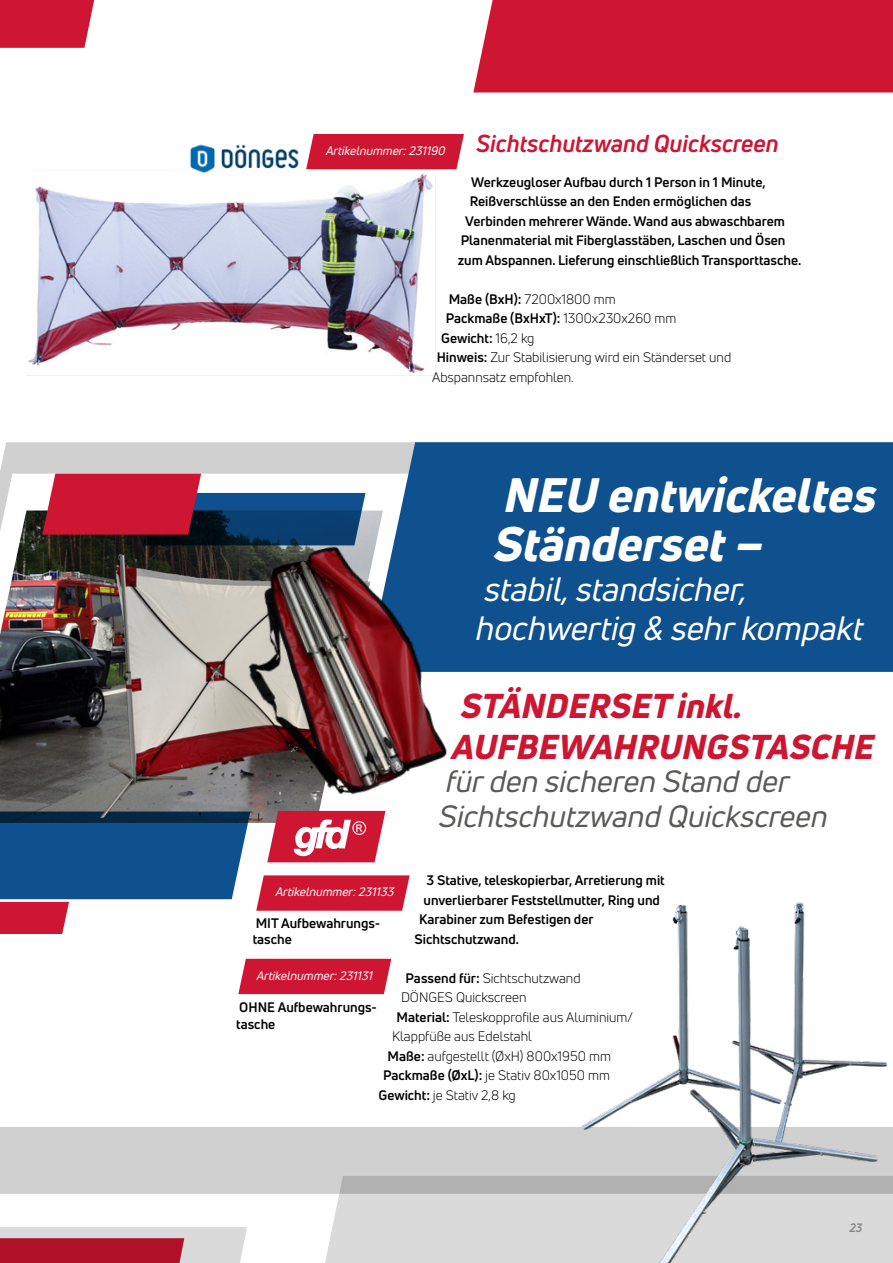
<style>
.page{position:relative;width:893px;height:1263px;background:#fff}
.page>*{position:absolute;margin:0;border:0;box-sizing:border-box;transform-origin:0 0}
.t1{font:italic 800 47.25px/49.5px "Uni Neue";color:#fff}
.t2{font:italic 800 33.75px/40.5px "Uni Neue";color:#ce1531}
.t3{font:italic 33px/39.6px "Uni Neue";color:#fff}
.t4{font:italic 30.15px/34.3px "Uni Neue";color:#5a5a59}
.t5{font:italic 700 24px "Uni Neue";color:#ce1531}
.t6{font:700 13.5px/16.2px "Uni Neue";color:#000}
.t7{font:13.5px "Uni Neue";color:#000}
.t8{font:italic 12px "Uni Neue";color:#fff}
.t9{font:italic 700 12px "Uni Neue";color:#878787}
.s1{font-weight:700}
.s2{font-weight:400}
</style>
<div class="page">
<div style="left:325px;top:1194px;width:199px;height:69px;background:#dadada"></div>
<svg style="left:0;top:442px;width:524px;height:752px;background:#cecece"></svg>
<img style="left:26px;top:133px;width:428px;height:243px">
<div style="left:313px;top:134px;width:151px;height:35px;background:#ce1531"></div>
<img style="left:177px;top:133px;width:136px;height:54px">
<svg style="left:0;top:474px;width:524px;height:653px"></svg>
<img style="left:0;top:510px;width:180px;height:301px">
<div style="left:366px;top:442px;width:527px;height:230px;background:#0e518e"></div>
<img style="left:44px;top:548px;width:136px;height:263px">
<img style="left:180px;top:492px;width:293px;height:367px">
<svg style="left:42px;top:474px;width:324px;height:71px"></svg>
<svg style="left:0;top:811px;width:250px;height:123px"></svg>
<svg style="left:256px;top:875px;width:154px;height:36px;background:#d1253f"></svg>
<img style="left:524px;top:902px;width:369px;height:361px">
<svg style="left:267px;top:811px;width:118px;height:51px"></svg>
<div style="left:238px;top:959px;width:153px;height:35px;background:#ce1531"></div>
<div style="left:473px;top:0;width:420px;height:92px;background:#ce1531"></div>
<svg style="left:0;top:1227px;width:247px;height:36px;background:#c57480"></svg>
<svg style="left:0;top:0;width:95px;height:48px;background:#d1233e"></svg>
<h3 class="t5" style="left:325px;top:128px;width:455px"><sub>Artikelnummer:231190</sub> Sichtschutzwand Quickscreen</h3>
<p class="t6" style="left:471px;top:173px;width:296px">Werkzeugloser Aufbau durch 1 Person in 1 Minute,</p>
<p class="t6" style="left:470px;top:193px;width:283px">Reißverschlüsse an den Enden ermöglichen das</p>
<p class="t6" style="left:465px;top:212px;width:321px">Verbinden mehrerer Wände. Wand aus abwaschbarem</p>
<p class="t6" style="left:461px;top:232px;width:326px">Planenmaterial mit Fiberglasstäben, Laschen und Ösen</p>
<p class="t6" style="left:458px;top:251px;width:345px">zum Abspannen. Lieferung einschließlich Transporttasche.</p>
<p class="t7" style="left:449px;top:291px;width:169px"><span class="s1">Maße (BxH):</span> 7200x1800 mm</p>
<p class="t6" style="left:446px;top:310px;width:232px">Packmaße (BxHxT): <span class="s2">1300x230x260 mm</span></p>
<p class="t6" style="left:441px;top:329px;width:95px">Gewicht: <span class="s2">16,2 kg</span></p>
<p class="t7" style="left:437px;top:349px;width:296px"><span class="s1">Hinweis:</span> Zur Stabilisierung wird ein Ständerset und</p>
<p class="t7" style="left:432px;top:369px;width:143px">Abspannsatz empfohlen.</p>
<h1 class="t1" style="left:491px;top:469px;width:398px">NEU entwickeltes<br>Ständerset–</h1>
<h3 class="t3" style="left:474px;top:569px;width:398px">stabil,standsicher, hochwertig &amp; sehrkompakt</h3>
<h2 class="t2" style="left:450px;top:685px;width:433px">STÄNDERSETinkl.<br>AUFBEWAHRUNGSTASCHE</h2>
<h3 class="t4" style="left:437px;top:764px;width:398px">fürden sicheren Stand der<br>Sichtschutzwand Quickscreen</h3>
<p class="t6" style="left:426px;top:872px;width:240px">3 Stative, teleskopierbar, Arretierung mit</p>
<p class="t6" style="left:423px;top:891px;width:238px">unverlierbarer Feststellmutter, Ring und</p>
<p class="t6" style="left:419px;top:911px;width:176px">Karabiner zum Befestigen der</p>
<p class="t6" style="left:414px;top:930px;width:106px">Sichtschutzwand.</p>
<p class="t7" style="left:405px;top:970px;width:177px"><span class="s1">Passend für:</span> Sichtschutzwand</p>
<p class="t7" style="left:401px;top:989px;width:127px">DÖNGES Quickscreen</p>
<p class="t7" style="left:396px;top:1009px;width:238px"><span class="s1">Material:</span> Teleskopprofile aus Aluminium/</p>
<p class="t7" style="left:392px;top:1028px;width:141px">Klappfüße aus Edelstahl</p>
<p class="t7" style="left:387px;top:1048px;width:225px"><span class="s1">Maße:</span> aufgestellt (ØxH) 800x1950 mm</p>
<p class="t7" style="left:383px;top:1067px;width:228px"><span class="s1">Packmaße (ØxL):</span> je Stativ 80x1050 mm</p>
<p class="t7" style="left:379px;top:1086px;width:139px"><span class="s1">Gewicht:</span> je Stativ 2,8 kg</p>
<p class="t8" style="left:275px;top:885px;width:123px">Artikelnummer:231133</p>
<p class="t6" style="left:253px;top:915px;width:129px">MIT Aufbewahrungs&shy;tasche</p>
<p class="t8" style="left:256px;top:968px;width:121px">Artikelnummer:231131</p>
<p class="t6" style="left:236px;top:999px;width:142px">OHNE Aufbewahrungs&shy;tasche</p>
<p class="t9" style="left:849px;top:1220px;width:14px">23</p>
</div>
